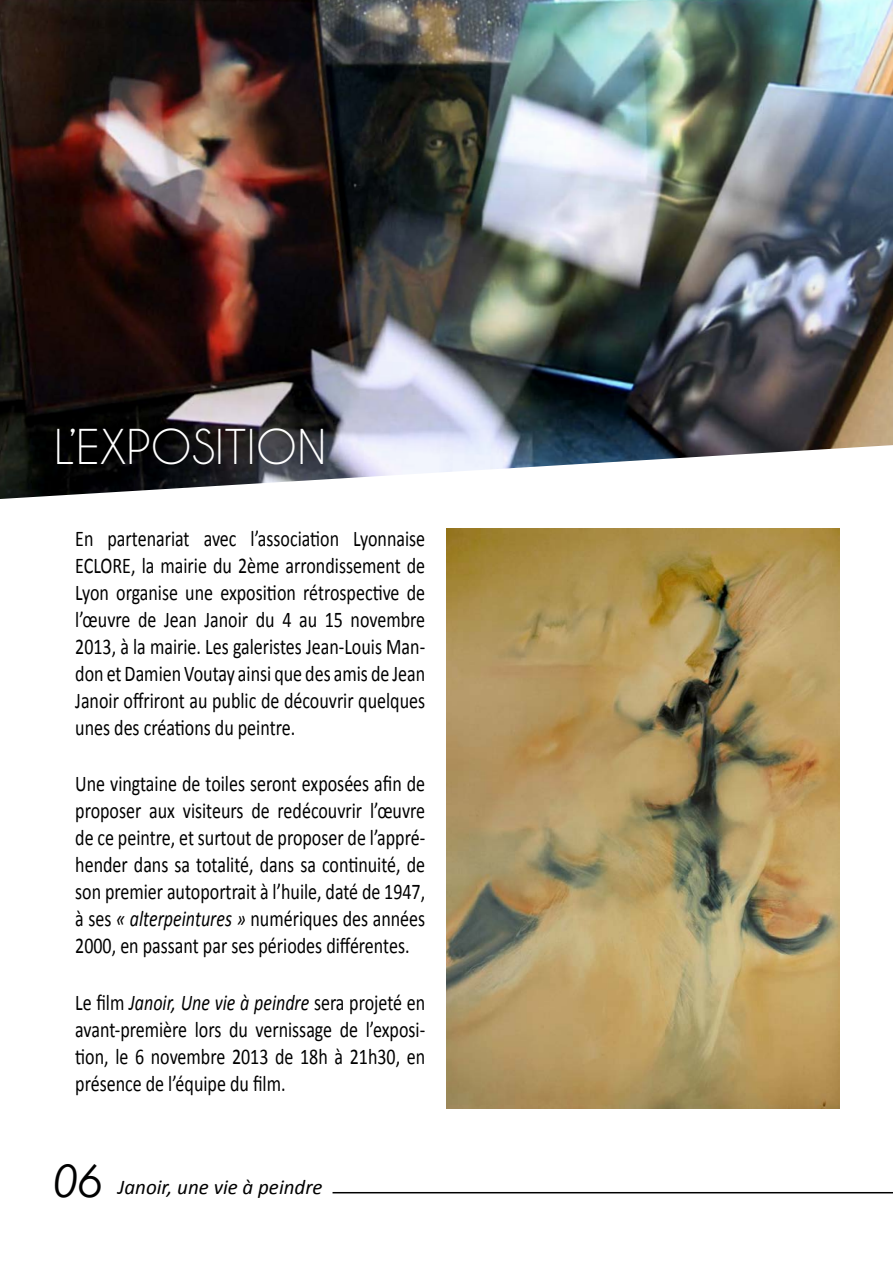
<style>
.page{position:relative;width:893px;height:1263px;background:#fff}
.page>*{position:absolute;margin:0;border:0;box-sizing:border-box;transform-origin:0 0}
.t1{font:45px "Caviar Dreams";color:#fff}
.t2{font:22.5px/27px "Calibri";color:#000;text-align:justify;scale:.8 1}
.t3{font:italic 21px "Calibri";color:#000101}
.s1{font-style:italic}
.s2{font-family:"Century Gothic";font-size:45px}
</style>
<div class="page">
<img style="left:0;top:0;width:893px;height:499px">
<hr style="left:333px;top:1192px;width:560px;height:1px;background:#000">
<img style="left:446px;top:529px;width:394px;height:579px">
<h1 class="t1" style="left:54px;top:420px;width:274px">L’EXPOSITION</h1>
<p class="t2" style="left:75px;top:525px;width:439px">En partenariat avec l’association Lyonnaise ECLORE, la mairie du 2ème arrondissement de Lyon organise une exposition rétrospective de l’œuvre de Jean Janoir du 4 au 15 novembre 2013, à la mairie. Les galeristes Jean-Louis Man&shy;don et Damien Voutay ainsi que des amis de Jean Janoir offriront au public de découvrir quelques unes des créations du peintre.</p>
<p class="t2" style="left:75px;top:770px;width:439px">Une vingtaine de toiles seront exposées afin de proposer aux visiteurs de redécouvrir l’œuvre de ce peintre, et surtout de proposer de l’appré&shy;hender dans sa totalité, dans sa continuité, de son premier autoportrait à l’huile, daté de 1947, à ses <span class="s1">« alterpeintures »</span> numériques des années 2000, en passant par ses périodes différentes.</p>
<p class="t2" style="left:75px;top:989px;width:439px">Le film <span class="s1">Janoir, Une vie à peindre</span> sera projeté en avant-première lors du vernissage de l’exposi&shy;tion, le 6 novembre 2013 de 18h à 21h30, en présence de l’équipe du film.</p>
<p class="t3" style="left:54px;top:1173px;width:270px"><span class="s2">06</span> Janoir, une vie à peindre</p>
</div>
